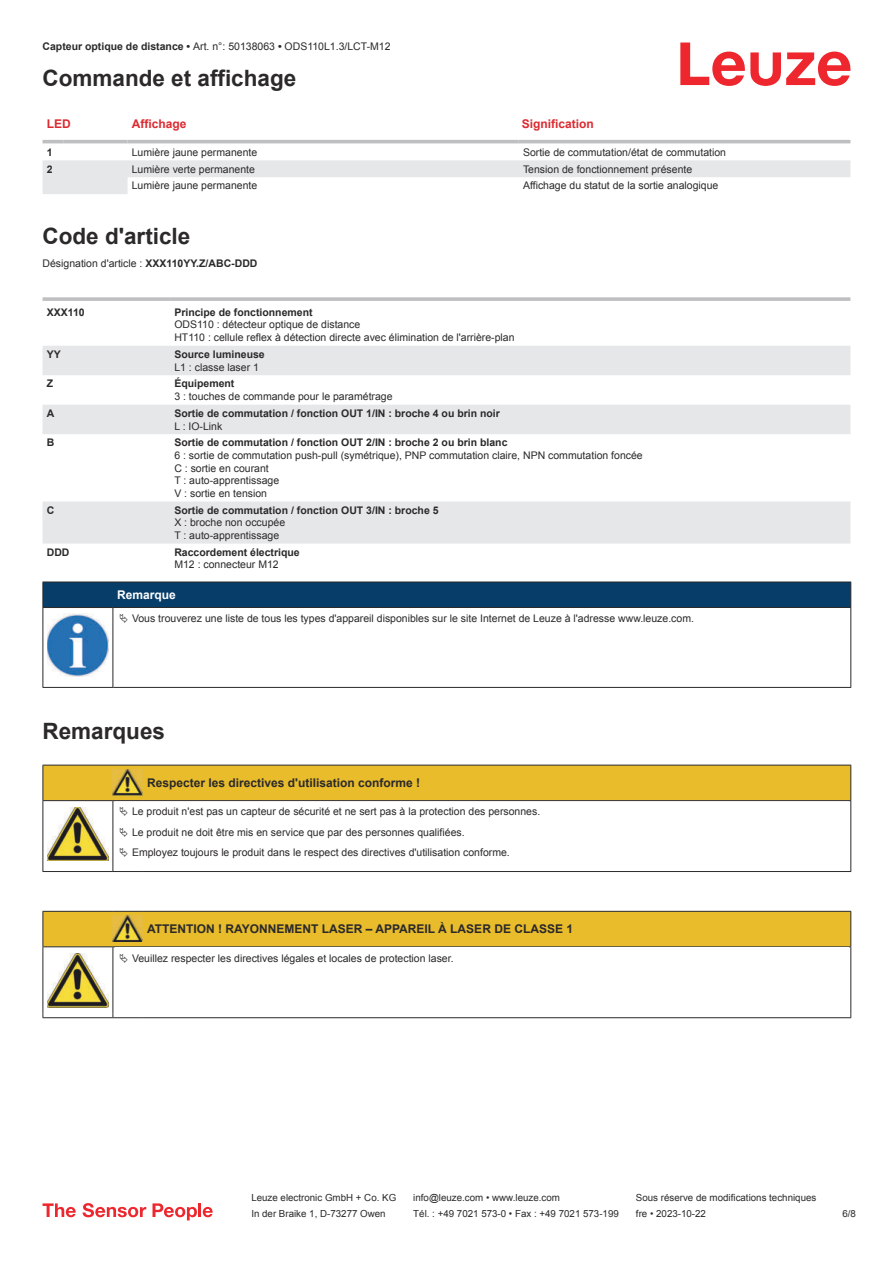
<style>
.page{position:relative;width:893px;height:1263px;background:#fff}
.page>*{position:absolute;margin:0;border:0;box-sizing:border-box;transform-origin:0 0}
.t1{font:700 22.5px "Arial";color:#2b292a}
.t2{font:700 12px "Arial";color:#2b292a}
.t3{font:700 12px "Arial";color:#db2a30}
.t4{font:700 12px "Arial";color:#fff}
.t5{font:10.5px/12.6px "Arial";color:#2b292a}
.t6{font:700 10.5px "Arial";color:#2b292a}
.t7{font:9.75px "Arial";color:#2b292a}
.s1{font-weight:700}
</style>
<div class="page">
<svg style="left:680px;top:43px;width:170px;height:43px"></svg>
<svg style="left:43px;top:143px;width:807px;height:1px"></svg>
<svg style="left:43px;top:160px;width:807px;height:34px"></svg>
<hr style="left:43px;top:140px;width:21px;height:3px;background:#bdbfc1">
<hr style="left:64px;top:140px;width:64px;height:3px;background:#bdbfc1">
<hr style="left:128px;top:140px;width:391px;height:3px;background:#bdbfc1">
<hr style="left:519px;top:140px;width:331px;height:3px;background:#bdbfc1">
<svg style="left:43px;top:346px;width:807px;height:198px;fill:#e6e7e9"></svg>
<svg style="left:43px;top:297px;width:127px;height:4px"></svg>
<svg style="left:170px;top:297px;width:680px;height:4px;background:#c3c5c7"></svg>
<svg style="left:43px;top:1203px;width:33px;height:14px"></svg>
<svg style="left:83px;top:1203px;width:63px;height:14px"></svg>
<svg style="left:153px;top:1203px;width:44px;height:17px"></svg>
<hr style="left:198px;top:1203px;width:3px;height:14px;background:#ed272d">
<svg style="left:203px;top:1207px;width:10px;height:10px"></svg>
<svg style="left:44px;top:608px;width:806px;height:79px"></svg>
<hr style="left:43px;top:607px;width:70px;height:1px;background:#2b292a">
<div style="left:43px;top:582px;width:808px;height:25px;background:#063d69"></div>
<hr style="left:113px;top:607px;width:738px;height:1px;background:#2b292a">
<hr style="left:43px;top:608px;width:1px;height:75px;background:#2b292a">
<hr style="left:113px;top:608px;width:1px;height:75px;background:#2b292a">
<hr style="left:850px;top:608px;width:1px;height:75px;background:#2b292a">
<hr style="left:43px;top:687px;width:70px;height:1px;background:#2b292a">
<hr style="left:113px;top:687px;width:738px;height:1px;background:#2b292a">
<img style="left:47px;top:614px;width:61px;height:63px">
<div style="left:115px;top:608px;width:734px;height:21px;background:#fff"></div>
<hr style="left:43px;top:871px;width:70px;height:1px;background:#2b292a">
<hr style="left:113px;top:871px;width:30px;height:1px;background:#2b292a">
<hr style="left:143px;top:871px;width:708px;height:1px;background:#2b292a">
<div style="left:44px;top:912px;width:806px;height:34px;background:#e8bc2a"></div>
<hr style="left:43px;top:911px;width:70px;height:1px;background:#2b292a">
<hr style="left:43px;top:912px;width:1px;height:34px;background:#2b292a">
<hr style="left:43px;top:946px;width:70px;height:1px;background:#2b292a">
<hr style="left:113px;top:911px;width:30px;height:1px;background:#2b292a">
<hr style="left:113px;top:946px;width:30px;height:1px;background:#2b292a">
<hr style="left:143px;top:911px;width:708px;height:1px;background:#2b292a">
<hr style="left:850px;top:912px;width:1px;height:34px;background:#2b292a">
<hr style="left:143px;top:946px;width:708px;height:1px;background:#2b292a">
<hr style="left:43px;top:947px;width:1px;height:66px;background:#2b292a">
<hr style="left:113px;top:947px;width:1px;height:66px;background:#2b292a">
<hr style="left:850px;top:947px;width:1px;height:66px;background:#2b292a">
<hr style="left:43px;top:1017px;width:70px;height:1px;background:#2b292a">
<hr style="left:113px;top:1017px;width:30px;height:1px;background:#2b292a">
<hr style="left:143px;top:1017px;width:708px;height:1px;background:#2b292a">
<img style="left:113px;top:915px;width:30px;height:27px">
<img style="left:47px;top:953px;width:61px;height:54px">
<svg style="left:43px;top:765px;width:808px;height:106px"></svg>
<p class="t5" style="left:43px;top:41px;width:350px"><span class="s1">Capteur optique de distance •</span> Art. n°: 50138063 <span class="s1">•</span> ODS110L1.3/LCT-M12</p>
<h1 class="t1" style="left:43px;top:70px;width:255px">Commande et affichage</h1>
<p class="t3" style="left:47px;top:119px;width:25px">LED</p>
<p class="t3" style="left:132px;top:119px;width:56px">Affichage</p>
<p class="t3" style="left:522px;top:119px;width:74px">Signification</p>
<p class="t6" style="left:47px;top:148px;width:7px">1</p>
<p class="t5" style="left:132px;top:147px;width:127px">Lumière jaune permanente</p>
<p class="t5" style="left:523px;top:147px;width:205px">Sortie de commutation/état de commutation</p>
<p class="t6" style="left:47px;top:165px;width:7px">2</p>
<p class="t5" style="left:132px;top:163px;width:125px">Lumière verte permanente</p>
<p class="t5" style="left:523px;top:163px;width:171px">Tension de fonctionnement présente</p>
<p class="t5" style="left:132px;top:180px;width:127px">Lumière jaune permanente</p>
<p class="t5" style="left:523px;top:180px;width:197px">Affichage du statut de la sortie analogique</p>
<h1 class="t1" style="left:43px;top:228px;width:149px">Code d'article</h1>
<p class="t5" style="left:43px;top:258px;width:217px">Désignation d'article : <span class="s1">XXX110YY.Z/ABC-DDD</span></p>
<p class="t6" style="left:47px;top:308px;width:39px">XXX110</p>
<p class="t6" style="left:174px;top:308px;width:140px">Principe de fonctionnement</p>
<p class="t5" style="left:174px;top:319px;width:342px">ODS110 : détecteur optique de distance<br>HT110 : cellule reflex à détection directe avec élimination de l'arrière-plan</p>
<p class="t6" style="left:47px;top:350px;width:16px">YY</p>
<p class="t6" style="left:174px;top:350px;width:92px">Source lumineuse</p>
<p class="t5" style="left:174px;top:361px;width:86px">L1 : classe laser 1</p>
<p class="t6" style="left:47px;top:380px;width:8px">Z</p>
<p class="t6" style="left:174px;top:380px;width:62px">Équipement</p>
<p class="t5" style="left:174px;top:391px;width:220px">3 : touches de commande pour le paramétrage</p>
<p class="t6" style="left:47px;top:409px;width:9px">A</p>
<p class="t6" style="left:174px;top:409px;width:327px">Sortie de commutation / fonction OUT 1/IN : broche 4 ou brin noir</p>
<p class="t5" style="left:174px;top:420px;width:50px">L : IO-Link</p>
<p class="t6" style="left:47px;top:439px;width:9px">B</p>
<p class="t6" style="left:174px;top:439px;width:335px">Sortie de commutation / fonction OUT 2/IN : broche 2 ou brin blanc</p>
<p class="t5" style="left:174px;top:450px;width:470px">6 : sortie de commutation push-pull (symétrique), PNP commutation claire, NPN commutation foncée C : sortie en courant<br>T : auto-apprentissage<br>V : sortie en tension</p>
<p class="t6" style="left:47px;top:506px;width:9px">C</p>
<p class="t6" style="left:174px;top:506px;width:266px">Sortie de commutation / fonction OUT 3/IN : broche 5</p>
<p class="t5" style="left:174px;top:517px;width:112px">X : broche non occupée<br>T : auto-apprentissage</p>
<p class="t6" style="left:47px;top:548px;width:24px">DDD</p>
<p class="t6" style="left:174px;top:548px;width:127px">Raccordement électrique</p>
<p class="t5" style="left:174px;top:559px;width:106px">M12 : connecteur M12</p>
<p class="t4" style="left:117px;top:590px;width:60px">Remarque</p>
<p class="t5" style="left:132px;top:613px;width:563px">Vous trouverez une liste de tous les types d'appareil disponibles sur le site Internet de Leuze à l'adresse www.leuze.com.</p>
<h1 class="t1" style="left:43px;top:722px;width:124px">Remarques</h1>
<p class="t2" style="left:147px;top:778px;width:274px">Respecter les directives d'utilisation conforme !</p>
<p class="t5" style="left:132px;top:802px;width:410px;line-height:20.2px">Le produit n'est pas un capteur de sécurité et ne sert pas à la protection des personnes.<br>Le produit ne doit être mis en service que par des personnes qualifiées.<br>Employez toujours le produit dans le respect des directives d'utilisation conforme.</p>
<p class="t2" style="left:147px;top:924px;width:427px">ATTENTION ! RAYONNEMENT LASER – APPAREIL À LASER DE CLASSE 1</p>
<p class="t5" style="left:132px;top:952px;width:323px">Veuillez respecter les directives légales et locales de protection laser.</p>
<p class="t7" style="left:251px;top:1194px;width:146px">Leuze electronic GmbH + Co. KG</p>
<p class="t7" style="left:413px;top:1194px;width:148px">info@leuze.com • www.leuze.com</p>
<p class="t7" style="left:636px;top:1194px;width:182px">Sous réserve de modifications techniques</p>
<p class="t7" style="left:251px;top:1210px;width:136px">In der Braike 1, D-73277 Owen</p>
<p class="t7" style="left:413px;top:1210px;width:207px">Tél. : +49 7021 573-0 • Fax : +49 7021 573-199</p>
<p class="t7" style="left:636px;top:1210px;width:72px">fre • 2023-10-22</p>
<p class="t7" style="left:842px;top:1210px;width:15px">6 /8</p>
</div>
